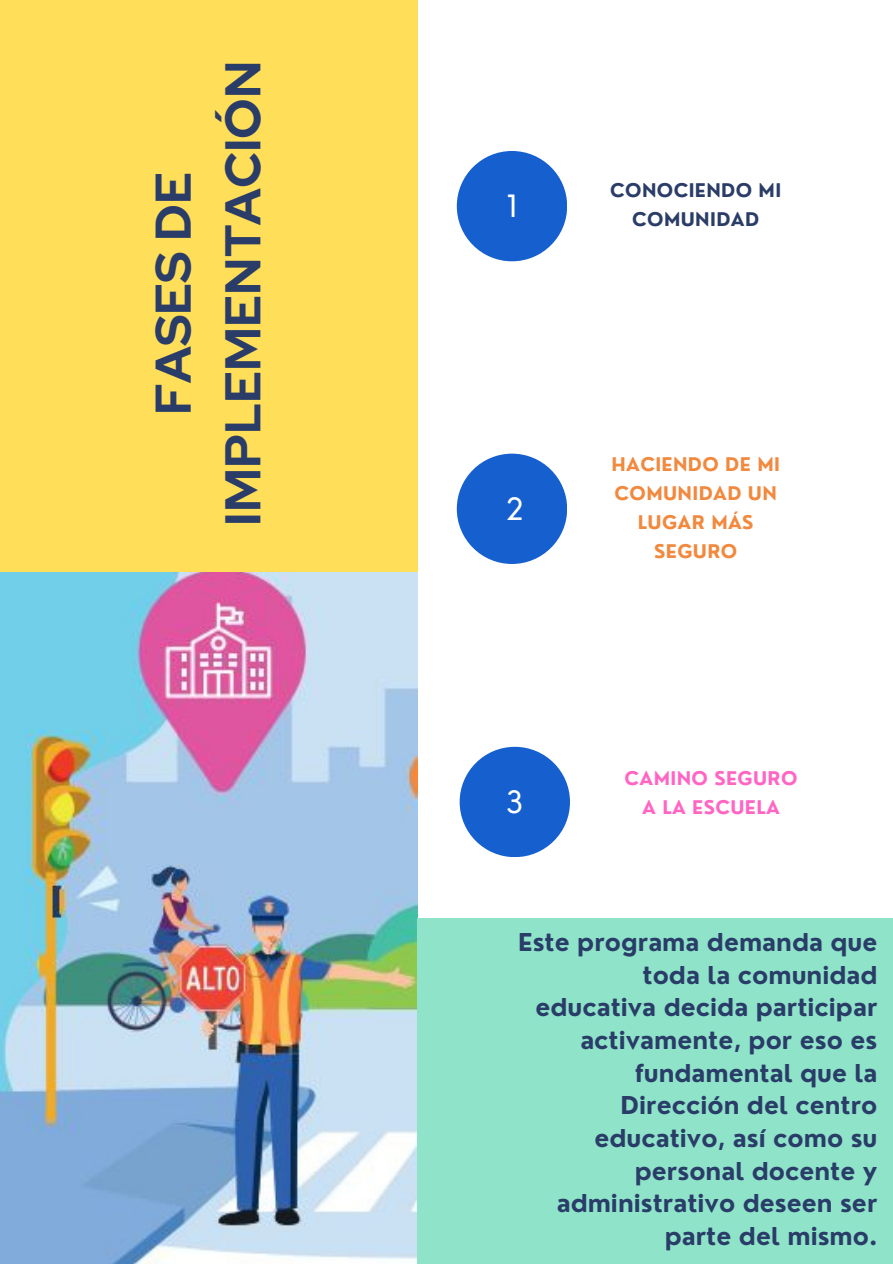
<style>
.page{position:relative;width:893px;height:1264px;background:#fff}
.page>*{position:absolute;margin:0;border:0;box-sizing:border-box;transform-origin:0 0}
.t1{font:700 49.8px/69.8px "Red Hat Display";color:#2a3c68;text-align:center}
.t2{font:30px "Nourd";color:#fff}
.t3{font:700 24px/32.7px "Nourd";color:#2a3c68;text-align:right}
.t4{font:700 18.3px/29.2px "Nourd";letter-spacing:.02em;color:#f1893e;text-align:center}
.t5{font:700 18.3px/29.2px "Nourd";letter-spacing:.02em;color:#ff66c4;text-align:center}
.t6{font:700 18.3px/29.2px "Nourd";letter-spacing:.02em;color:#2a3c68;text-align:center}
</style>
<div class="page">
<div style="left:0;top:0;width:417px;height:747px;background:#ffde59"></div>
<div style="left:457px;top:151px;width:110px;height:110px;background:#155fcf;border-radius:50%"></div>
<div style="left:457px;top:453px;width:110px;height:111px;background:#155fcf;border-radius:50%"></div>
<div style="left:459px;top:746px;width:111px;height:111px;background:#155fcf;border-radius:50%"></div>
<img style="left:0;top:572px;width:417px;height:691px">
<div style="left:417px;top:917px;width:475px;height:346px;background:#8ee3c8"></div>
<p class="t1" style="left:138px;top:526px;width:466px;rotate:-90deg">FASES DE<br>IMPLEMENTACIÓN</p>
<p class="t2" style="left:507px;top:187px;width:11px">1</p>
<p class="t6" style="left:610px;top:176px;width:172px">CONOCIENDO MI<br>COMUNIDAD</p>
<p class="t2" style="left:506px;top:490px;width:19px">2</p>
<p class="t2" style="left:506px;top:783px;width:19px">3</p>
<p class="t4" style="left:611px;top:449px;width:170px">HACIENDO DE MI<br>COMUNIDAD UN<br>LUGAR MÁS<br>SEGURO</p>
<p class="t5" style="left:624px;top:763px;width:174px">CAMINO SEGURO<br>A LA ESCUELA</p>
<p class="t3" style="left:518px;top:925px;width:361px">Este programa demanda que toda la comunidad educativa decida participar activamente, por eso es fundamental que la<br>Dirección del centro educativo, así como su personal docente y administrativo deseen ser parte del mismo.</p>
</div>
